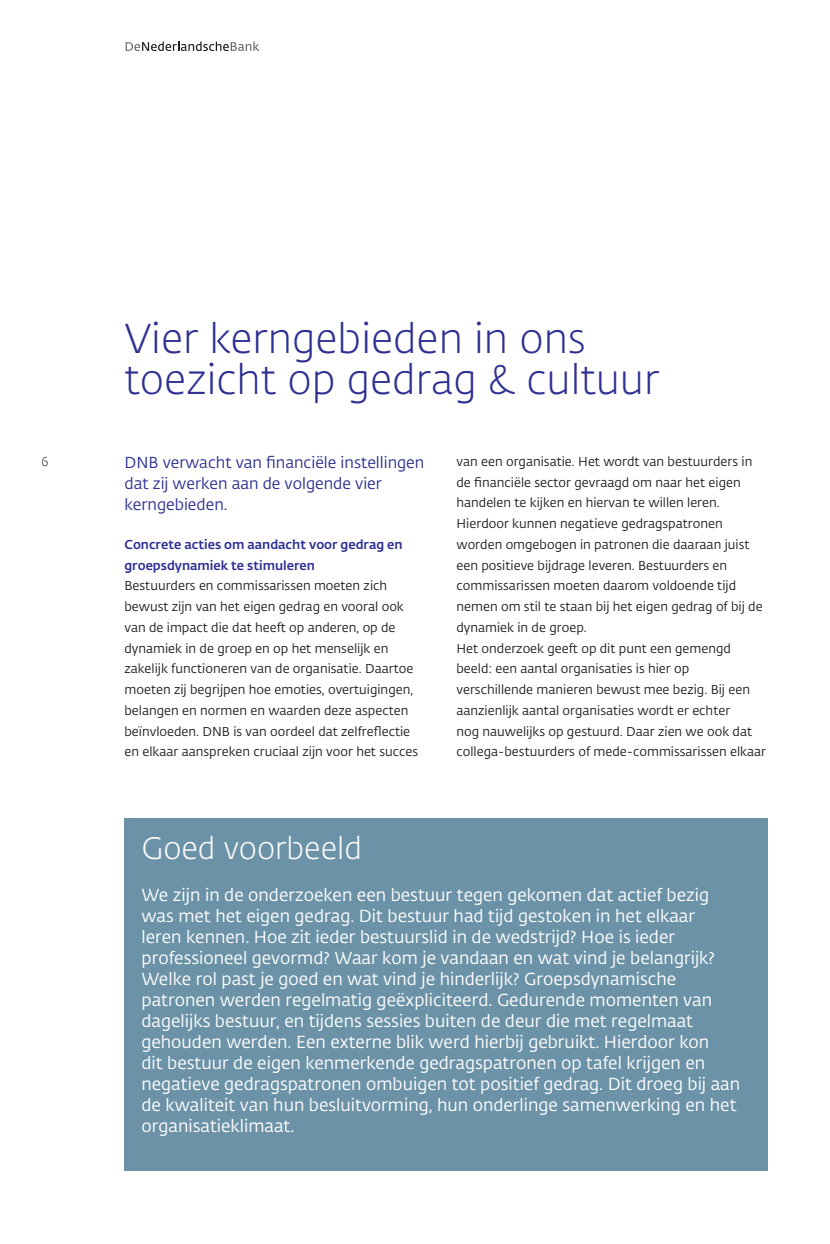
<style>
.page{position:relative;width:830px;height:1244px;background:#fff}
.page>*{position:absolute;margin:0;border:0;box-sizing:border-box;transform-origin:0 0}
.t1{font:300 41.25px/41.2px "DNB Fedra";color:#2e3092}
.t2{font:300 30.75px "DNB Fedra";color:#fff}
.t3{font:17.25px/21px "DNB Fedra";color:#fff}
.t4{font:15.75px/20.7px "DNB Fedra";color:#2e3092}
.t5{font:12.75px/20.7px "DNB Fedra";color:#231f20}
.t6{font:500 12.75px/20.7px "DNB Fedra";color:#2e3092}
.t7{font:300 12.75px "DNB Fedra";color:#231f20}
</style>
<div class="page">
<svg style="left:125px;top:42px;width:134px;height:9px"></svg>
<div style="left:124px;top:818px;width:643px;height:353px;background:#6c92a7"></div>
<h1 class="t1" style="left:124px;top:318px;width:536px">Vier kerngebieden in ons toezicht op gedrag &amp; cultuur</h1>
<p class="t4" style="left:124px;top:453px;width:301px">DNB verwacht van financiële instellingen dat zij werken aan de volgende vier kerngebieden.</p>
<p class="t6" style="left:124px;top:534px;width:279px">Concrete acties om aandacht voor gedrag en groepsdynamiek te stimuleren</p>
<p class="t5" style="left:124px;top:576px;width:295px">Bestuurders en commissarissen moeten zich bewust zijn van het eigen gedrag en vooral ook van de impact die dat heeft op anderen, op de dynamiek in de groep en op het menselijk en zakelijk functioneren van de organisatie. Daartoe moeten zij begrijpen hoe emoties, overtuigingen, belangen en normen en waarden deze aspecten beïnvloeden. DNB is van oordeel dat zelfreflectie en elkaar aanspreken cruciaal zijn voor het succes</p>
<p class="t7" style="left:41px;top:454px;width:8px">6</p>
<p class="t5" style="left:456px;top:451px;width:311px">van een organisatie. Het wordt van bestuurders in de financiële sector gevraagd om naar het eigen handelen te kijken en hiervan te willen leren.<br>Hierdoor kunnen negatieve gedragspatronen worden omgebogen in patronen die daaraan juist een positieve bijdrage leveren. Bestuurders en commissarissen moeten daarom voldoende tijd nemen om stil te staan bij het eigen gedrag of bij de dynamiek in de groep.<br>Het onderzoek geeft op dit punt een gemengd beeld: een aantal organisaties is hier op verschillende manieren bewust mee bezig. Bij een aanzienlijk aantal organisaties wordt er echter<br>nog nauwelijks op gestuurd. Daar zien we ook dat collega- bestuurders of mede- commissarissen elkaar</p>
<h2 class="t2" style="left:141px;top:830px;width:222px">Goed voorbeeld</h2>
<p class="t3" style="left:141px;top:885px;width:600px">We zijn in de onderzoeken een bestuur tegen gekomen dat actief bezig was met het eigen gedrag. Dit bestuur had tijd gestoken in het elkaar<br>leren kennen. Hoe zit ieder bestuurslid in de wedstrijd? Hoe is ieder professioneel gevormd? Waar kom je vandaan en wat vind je belangrijk?<br>Welke rol past je goed en wat vind je hinderlijk? Groepsdynamische patronen werden regelmatig geëxpliciteerd. Gedurende momenten van dagelijks bestuur, en tijdens sessies buiten de deur die met regelmaat gehouden werden. Een externe blik werd hierbij gebruikt. Hierdoor kon<br>dit bestuur de eigen kenmerkende gedragspatronen op tafel krijgen en negatieve gedragspatronen ombuigen tot positief gedrag. Dit droeg bij aan de kwaliteit van hun besluitvorming, hun onderlinge samenwerking en het organisatieklimaat.</p>
</div>
